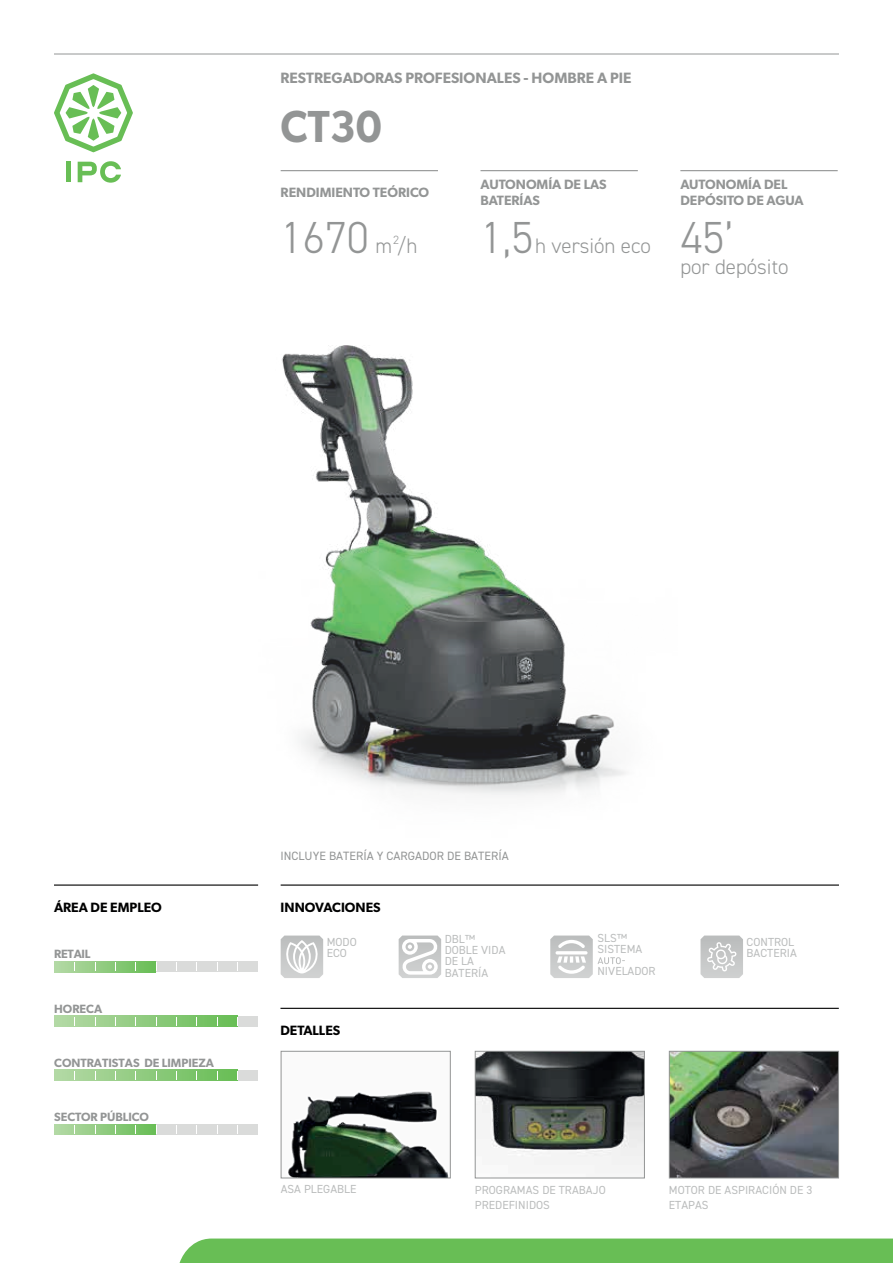
<style>
.page{position:relative;width:893px;height:1263px;background:#fff}
.page>*{position:absolute;margin:0;border:0;box-sizing:border-box;transform-origin:0 0}
.t1{font:300 45px "DIN2014";color:#939595}
.t2{font:600 45px "Gibson";color:#939595;scale:.93 1}
.t3{font:300 21px/21px "DIN2014";color:#939595}
.t4{font:600 15px "Gibson";color:#939595}
.t5{font:600 13.5px/16.2px "Gibson";color:#939595}
.t6{font:600 13.5px "Gibson";color:#000001}
.t7{font:600 12px "Gibson";color:#939595}
.t8{font:12px "DIN2014";color:#939595}
.t9{font:11.7px/11.2px "DIN2014";letter-spacing:.005em;color:#bbbdbd}
.s1{font-size:21px}
.s2{font-size:45px}
</style>
<div class="page">
<hr style="left:54px;top:54px;width:785px;height:1px;background:#939595">
<div style="left:66px;top:162px;width:5px;height:20px;background:#68be55"></div>
<svg style="left:78px;top:161px;width:43px;height:22px"></svg>
<svg style="left:54px;top:73px;width:79px;height:79px"></svg>
<div style="left:179px;top:1238px;width:714px;height:25px;background:#68be55"></div>
<img style="left:671px;top:1053px;width:166px;height:123px">
<div style="left:669px;top:1051px;width:170px;height:127px;border:1px solid #939595"></div>
<img style="left:477px;top:1053px;width:166px;height:120px">
<div style="left:475px;top:1051px;width:170px;height:127px;border:1px solid #939595"></div>
<img style="left:288px;top:1091px;width:161px;height:85px">
<div style="left:281px;top:1051px;width:170px;height:127px;border:1px solid #939595"></div>
<hr style="left:281px;top:170px;width:157px;height:1px;background:#939595">
<hr style="left:480px;top:170px;width:158px;height:1px;background:#939595">
<hr style="left:680px;top:170px;width:158px;height:1px;background:#939595">
<hr style="left:281px;top:884px;width:558px;height:2px;background:#000001">
<hr style="left:280px;top:1008px;width:559px;height:1px;background:#000001">
<img style="left:282px;top:345px;width:344px;height:451px">
<hr style="left:54px;top:884px;width:204px;height:2px;background:#000001">
<div style="left:54px;top:961px;width:204px;height:11px;background:#dadbda"></div>
<svg style="left:54px;top:961px;width:102px;height:11px"></svg>
<div style="left:54px;top:1070px;width:204px;height:10px;background:#dadbda"></div>
<svg style="left:54px;top:1070px;width:183px;height:10px;background:#92cd83"></svg>
<div style="left:54px;top:1016px;width:204px;height:10px;background:#dadbda"></div>
<svg style="left:54px;top:1016px;width:183px;height:10px;background:#92cd83"></svg>
<div style="left:54px;top:1124px;width:204px;height:11px;background:#dadbda"></div>
<svg style="left:54px;top:1124px;width:102px;height:11px"></svg>
<svg style="left:281px;top:935px;width:42px;height:43px"></svg>
<svg style="left:399px;top:935px;width:42px;height:43px"></svg>
<svg style="left:700px;top:935px;width:43px;height:43px;background:#cdcfcf"></svg>
<svg style="left:550px;top:935px;width:75px;height:43px"></svg>
<p class="t4" style="left:281px;top:69px;width:352px">RESTREGADORAS PROFESIONALES - HOMBRE A PIE</p>
<h1 class="t2" style="left:281px;top:100px;width:110px">CT30</h1>
<p class="t5" style="left:281px;top:184px;width:150px">RENDIMIENTO TEÓRICO</p>
<p class="t5" style="left:480px;top:176px;width:128px">AUTONOMÍA DE LAS<br>BATERÍAS</p>
<p class="t5" style="left:680px;top:176px;width:125px">AUTONOMÍA DEL<br>DEPÓSITO DE AGUA</p>
<h1 class="t1" style="left:281px;top:210px;width:138px">1670 <span class="s1">m</span><sup>2</sup><span class="s1">/h</span></h1>
<h2 class="t3" style="left:680px;top:235px;width:110px;text-indent:-200px"><span class="s2">1,5</span> h versión eco <span class="s2">45’<br></span>por depósito</h2>
<p class="t6" style="left:54px;top:899px;width:109px">ÁREA DE EMPLEO</p>
<p class="t7" style="left:54px;top:947px;width:38px">RETAIL</p>
<p class="t7" style="left:54px;top:1001px;width:50px">HORECA</p>
<p class="t7" style="left:54px;top:1055px;width:161px">CONTRATISTAS DE LIMPIEZA</p>
<p class="t7" style="left:54px;top:1109px;width:96px">SECTOR PÚBLICO</p>
<p class="t8" style="left:280px;top:848px;width:230px">INCLUYE BATERÍA Y CARGADOR DE BATERÍA</p>
<p class="t6" style="left:281px;top:899px;width:102px">INNOVACIONES</p>
<p class="t9" style="left:597px;top:932px;width:46px">SLS™<br>SISTEMA</p>
<p class="t9" style="left:597px;top:965px;width:60px">NIVELADOR</p>
<p class="t9" style="left:327px;top:936px;width:32px">MODO<br>ECO</p>
<p class="t9" style="left:445px;top:933px;width:62px">DBL™<br>DOBLE VIDA<br>DE LA<br>BATERÍA</p>
<p class="t9" style="left:747px;top:936px;width:52px">CONTROL<br>BACTERIA</p>
<p class="t6" style="left:280px;top:1022px;width:61px">DETALLES</p>
<p class="t9" style="left:281px;top:1183px;width:77px">ASA PLEGABLE</p>
<p class="t9" style="left:475px;top:1182px;width:132px;line-height:15.5px">PROGRAMAS DE TRABAJO<br>PREDEFINIDOS</p>
<p class="t9" style="left:669px;top:1182px;width:145px;line-height:15.5px">MOTOR DE ASPIRACIÓN DE 3<br>ETAPAS</p>
</div>
